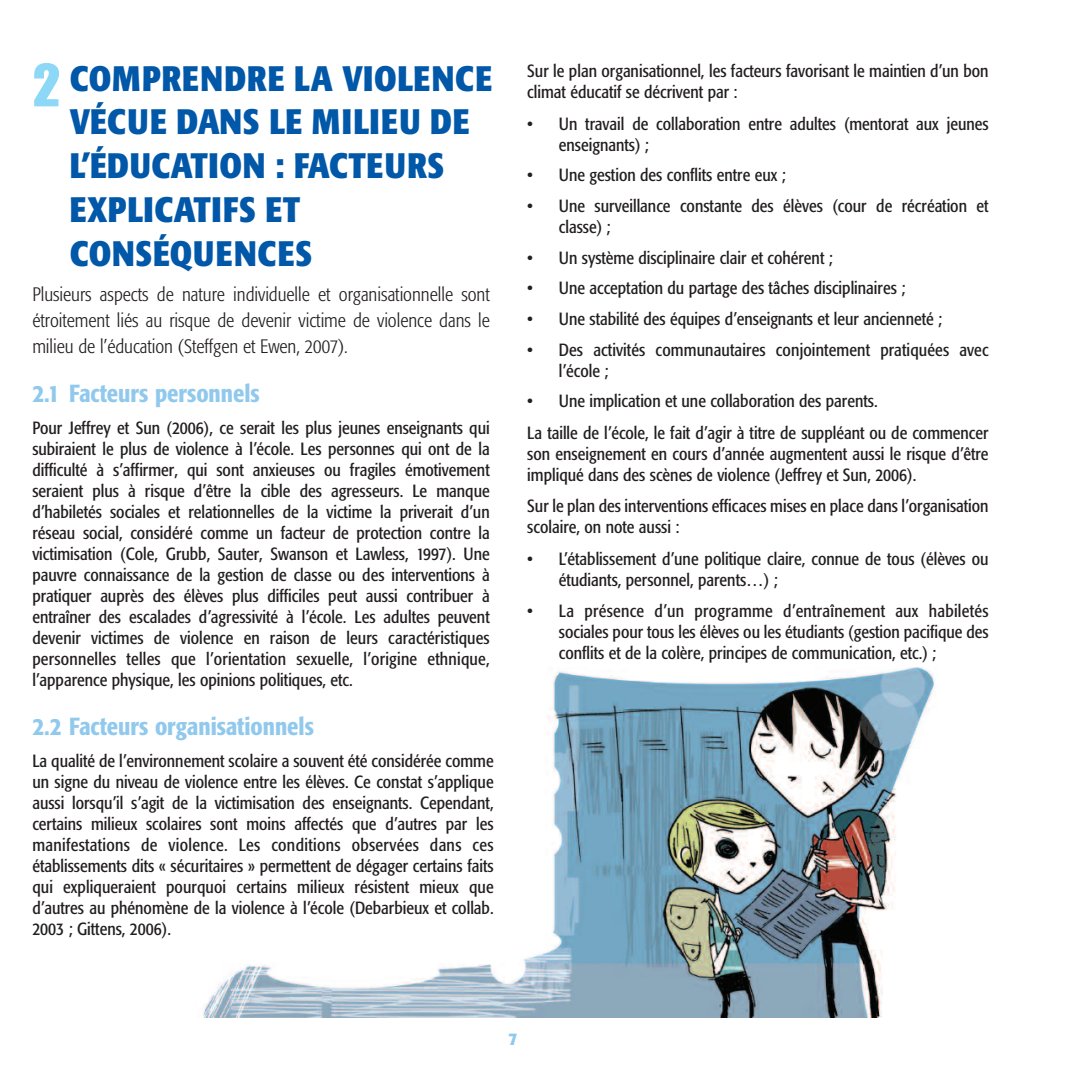
<style>
.page{position:relative;width:1072px;height:1073px;background:#fff}
.page>*{position:absolute;margin:0;border:0;box-sizing:border-box;transform-origin:0 0}
.t1{font:59.5px "Impact";color:#8dd7f7}
.t2{font:700 condensed 35px/43.8px "Formata";letter-spacing:.02em;color:#0157a8}
.t3{font:500 condensed 24.5px "Formata";color:#91c9ed}
.t4{font:300 condensed 19.25px/26.2px "Formata";color:#231f20;text-align:justify}
.t5{font:condensed 17.5px/21px "Formata";color:#231f20}
.t6{font:700 condensed 17.5px "Formata";color:#91c9ed}
</style>
<div class="page">
<svg style="left:202px;top:667px;width:733px;height:351px"></svg>
<h1 class="t1" style="left:32px;top:64px;width:30px">2</h1>
<h2 class="t2" style="left:70px;top:59px;width:424px">COMPRENDRE LA VIOLENCE<br>VÉCUE DANS LE MILIEU DE<br>L’ÉDUCATION : FACTEURS<br>EXPLICATIFS ET<br>CONSÉQUENCES</h2>
<p class="t4" style="left:32px;top:282px;width:459px">Plusieurs aspects de nature individuelle et organisationnelle sont étroitement liés au risque de devenir victime de violence dans le milieu de l’éducation (Steffgen et Ewen, 2007).</p>
<h3 class="t3" style="left:32px;top:384px;width:229px">2.1 Facteurs personnels</h3>
<p class="t5" style="left:32px;top:418px;width:459px;text-align:justify">Pour Jeffrey et Sun (2006), ce serait les plus jeunes enseignants qui subiraient le plus de violence à l’école. Les personnes qui ont de la difficulté à s’affirmer, qui sont anxieuses ou fragiles émotivement seraient plus à risque d’être la cible des agresseurs. Le manque d’habiletés sociales et relationnelles de la victime la priverait d’un réseau social, considéré comme un facteur de protection contre la victimisation (Cole, Grubb, Sauter, Swanson et Lawless, 1997). Une pauvre connaissance de la gestion de classe ou des interventions à pratiquer auprès des élèves plus difficiles peut aussi contribuer à entraîner des escalades d’agressivité à l’école. Les adultes peuvent devenir victimes de violence en raison de leurs caractéristiques personnelles telles que l’orientation sexuelle, l’origine ethnique, l’apparence physique, les opinions politiques, etc.</p>
<h3 class="t3" style="left:32px;top:716px;width:283px">2.2 Facteurs organisationnels</h3>
<p class="t5" style="left:32px;top:751px;width:462px;text-align:justify">La qualité de l’environnement scolaire a souvent été considérée comme un signe du niveau de violence entre les élèves. Ce constat s’applique aussi lorsqu’il s’agit de la victimisation des enseignants. Cependant, certains milieux scolaires sont moins affectés que d’autres par les manifestations de violence. Les conditions observées dans ces établissements dits « sécuritaires » permettent de dégager certains faits qui expliqueraient pourquoi certains milieux résistent mieux que d’autres au phénomène de la violence à l’école (Debarbieux et collab.<br>2003 ; Gittens, 2006).</p>
<p class="t5" style="left:527px;top:62px;width:462px">Sur le plan organisationnel, les facteurs favorisant le maintien d’un bon climat éducatif se décrivent par :</p>
<p class="t5" style="left:558px;top:114px;width:431px;text-indent:-32px">• Un travail de collaboration entre adultes (mentorat aux jeunes enseignants) ;</p>
<p class="t5" style="left:527px;top:166px;width:260px">• Une gestion des conflits entre eux ;</p>
<p class="t5" style="left:558px;top:196px;width:431px;text-indent:-31px">• Une surveillance constante des élèves (cour de récréation et classe) ;</p>
<p class="t5" style="left:527px;top:248px;width:307px">• Un système disciplinaire clair et cohérent ;</p>
<p class="t5" style="left:527px;top:279px;width:379px">• Une acceptation du partage des tâches disciplinaires ;</p>
<p class="t5" style="left:527px;top:309px;width:416px">• Une stabilité des équipes d’enseignants et leur ancienneté ;</p>
<p class="t5" style="left:558px;top:340px;width:431px;text-indent:-31px">• Des activités communautaires conjointement pratiquées avec l’école ;</p>
<p class="t5" style="left:527px;top:386px;width:462px;line-height:31.5px">• Une implication et une collaboration des parents.<br>La taille de l’école, le fait d’agir à titre de suppléant ou de commencer</p>
<p class="t5" style="left:527px;top:444px;width:462px">son enseignement en cours d’année augmentent aussi le risque d’être impliqué dans des scènes de violence (Jeffrey et Sun, 2006).</p>
<p class="t5" style="left:527px;top:497px;width:462px">Sur le plan des interventions efficaces mises en place dans l’organisation scolaire, on note aussi :</p>
<p class="t5" style="left:558px;top:549px;width:431px;text-indent:-31px">• L’établissement d’une politique claire, connue de tous (élèves ou étudiants, personnel, parents…) ;</p>
<p class="t5" style="left:558px;top:602px;width:431px;text-align:justify;text-indent:-31px">• La présence d’un programme d’entraînement aux habiletés sociales pour tous les élèves ou les étudiants (gestion pacifique des conflits et de la colère, principes de communication, etc.) ;</p>
<p class="t6" style="left:508px;top:1031px;width:10px">7</p>
</div>
